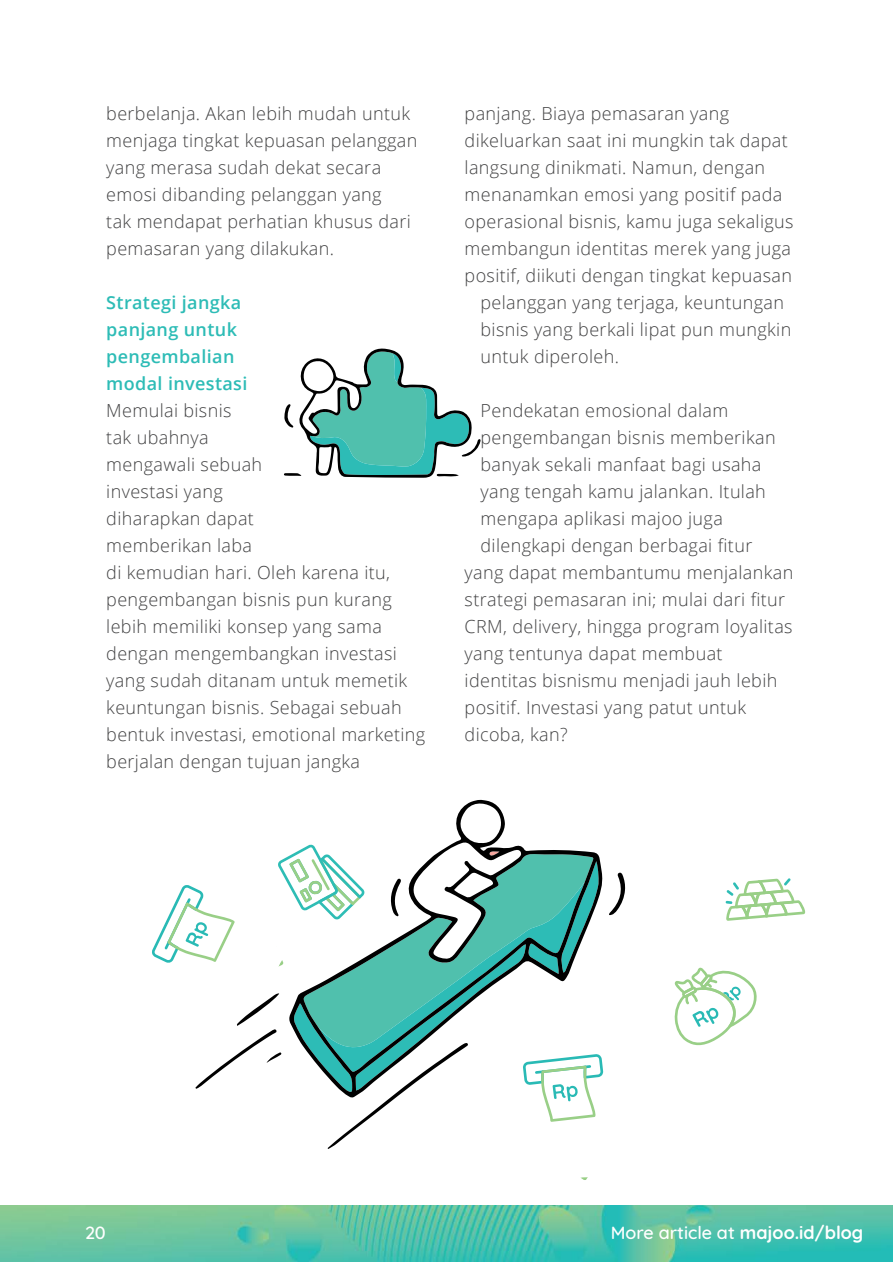
<style>
.page{position:relative;width:893px;height:1263px;background:#fff}
.page>*{position:absolute;margin:0;border:0;box-sizing:border-box;transform-origin:0 0}
.t1{font:300 18px/27px "Open Sans";letter-spacing:.02em;color:#424243}
.t2{font:600 18px/27px "Open Sans";letter-spacing:.02em;color:#2dbcb6}
.t3{font:500 18px "Quicksand";color:#fff}
.s1{font-weight:700}
</style>
<div class="page">
<img style="left:0;top:1205px;width:893px;height:57px">
<svg style="left:284px;top:348px;width:197px;height:130px"></svg>
<svg style="left:609px;top:872px;width:16px;height:43px"></svg>
<svg style="left:726px;top:878px;width:80px;height:43px"></svg>
<svg style="left:674px;top:967px;width:83px;height:79px"></svg>
<svg style="left:152px;top:799px;width:451px;height:350px"></svg>
<svg style="left:580px;top:1177px;width:8px;height:3px"></svg>
<p class="t1" style="left:106px;top:100px;width:313px">berbelanja. Akan lebih mudah untuk menjaga tingkat kepuasan pelanggan yang merasa sudah dekat secara emosi dibanding pelanggan yang<br>tak mendapat perhatian khusus dari pemasaran yang dilakukan.</p>
<p class="t2" style="left:106px;top:289px;width:143px">Strategi jangka panjang untuk pengembalian modal investasi</p>
<p class="t1" style="left:106px;top:397px;width:321px">Memulai bisnis<br>tak ubahnya<br>mengawali sebuah<br>investasi yang<br>diharapkan dapat<br>memberikan laba<br>di kemudian hari. Oleh karena itu, pengembangan bisnis pun kurang lebih memiliki konsep yang sama dengan mengembangkan investasi yang sudah ditanam untuk memetik keuntungan bisnis. Sebagai sebuah bentuk investasi, emotional marketing berjalan dengan tujuan jangka</p>
<p class="t1" style="left:465px;top:100px;width:266px">panjang. Biaya pemasaran yang</p>
<p class="t1" style="left:465px;top:127px;width:325px">dikeluarkan saat ini mungkin tak dapat</p>
<p class="t1" style="left:465px;top:154px;width:302px">langsung dinikmati. Namun, dengan</p>
<p class="t1" style="left:465px;top:181px;width:319px">menanamkan emosi yang positif pada</p>
<p class="t1" style="left:465px;top:208px;width:330px">operasional bisnis, kamu juga sekaligus</p>
<p class="t1" style="left:465px;top:235px;width:328px">membangun identitas merek yang juga</p>
<p class="t1" style="left:465px;top:262px;width:329px">positif, diikuti dengan tingkat kepuasan</p>
<p class="t1" style="left:481px;top:289px;width:305px">pelanggan yang terjaga, keuntungan</p>
<p class="t1" style="left:481px;top:316px;width:312px">bisnis yang berkali lipat pun mungkin</p>
<p class="t1" style="left:481px;top:343px;width:140px">untuk diperoleh.</p>
<p class="t1" style="left:481px;top:397px;width:249px">Pendekatan emosional dalam</p>
<p class="t1" style="left:481px;top:424px;width:297px">pengembangan bisnis memberikan</p>
<p class="t1" style="left:481px;top:451px;width:282px">banyak sekali manfaat bagi usaha</p>
<p class="t1" style="left:481px;top:478px;width:287px">yang tengah kamu jalankan. Itulah</p>
<p class="t1" style="left:481px;top:505px;width:244px">mengapa aplikasi majoo juga</p>
<p class="t1" style="left:481px;top:532px;width:273px">dilengkapi dengan berbagai fitur</p>
<p class="t1" style="left:465px;top:559px;width:330px">yang dapat membantumu menjalankan</p>
<p class="t1" style="left:465px;top:586px;width:322px">strategi pemasaran ini; mulai dari fitur</p>
<p class="t1" style="left:465px;top:613px;width:329px">CRM, delivery, hingga program loyalitas</p>
<p class="t1" style="left:465px;top:640px;width:259px">yang tentunya dapat membuat</p>
<p class="t1" style="left:465px;top:667px;width:314px">identitas bisnismu menjadi jauh lebih</p>
<p class="t1" style="left:465px;top:694px;width:283px">positif. Investasi yang patut untuk</p>
<p class="t1" style="left:465px;top:721px;width:105px">dicoba, kan?</p>
<p class="t3" style="left:85px;top:1218px;width:22px">20</p>
<p class="t3" style="left:611px;top:1218px;width:254px">More article at <span class="s1">majoo.id/blog</span></p>
</div>
